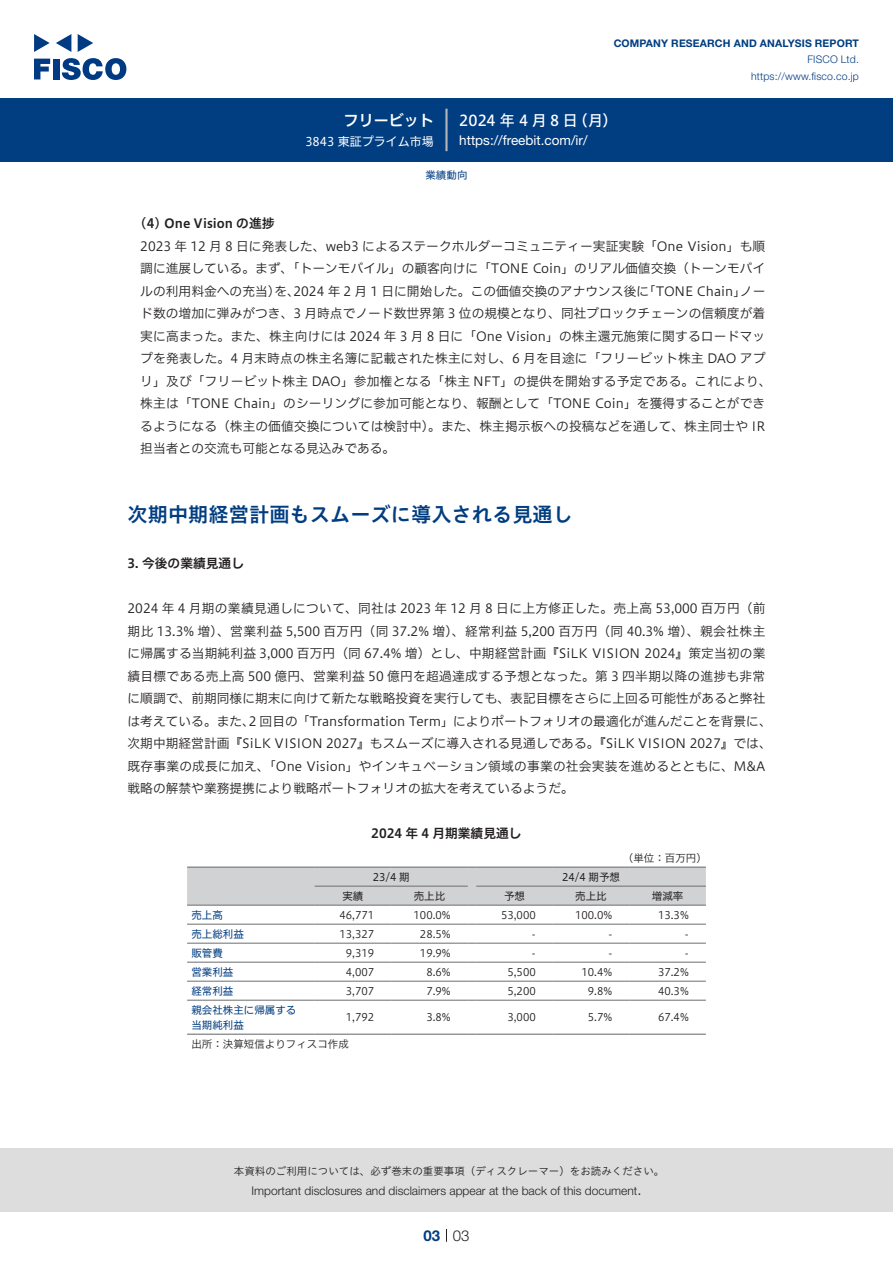
<style>
.page{position:relative;width:893px;height:1263px;background:#fff}
.page>*{position:absolute;margin:0;border:0;box-sizing:border-box;transform-origin:0 0}
.中タイトル{font:20.25px "Hiragino UD Sans Std W6";color:#003d81}
.t1{font:15px "Hiragino UD Sans F Std N W5";letter-spacing:.23em;color:#fff}
.t2{font:15px "Hiragino UD Sans F Std N W6";color:#fff}
.t3{font:300 15px "Helvetica Neue LT Std";color:#231f20}
.t4{font:700 15px "Helvetica Neue LT Std";color:#003d81}
.t5{font:13.5px "Helvetica Neue LT Std";color:#fff}
.本文3mm{font:12.75px/22.5px "Hiragino UD Sans F Std N W3";letter-spacing:.005em;color:#231f20;text-align:right}
.本文{font:12.75px/22.5px "Hiragino UD Sans F Std N W3";color:#231f20}
.小タイトル3mm{font:12.75px "Hiragino UD Sans F Std N W6";color:#231f20}
.チャートタイトル{font:12.75px "Hiragino UD Sans F Std N W6";color:#231f20}
.小タイトル{font:12.75px "Hiragino UD Sans F Std N W6";color:#231f20}
.t6{font:300 12px "Helvetica Neue LT Std";color:#231f20}
.t7{font:12px "Hiragino UD Sans F Std N W4";color:#fff}
.表数字{font:10.5px "Hiragino UD Sans F Std N W3";color:#231f20}
.t8{font:10.5px "Hiragino UD Sans Std W3";color:#231f20}
.表左{font:10.5px "Hiragino UD Sans F Std N W4";color:#003d81}
.t9{font:700 10.5px "Helvetica Neue LT Std";letter-spacing:.015em;color:#003d81}
.t10{font:300 10.5px/16.5px "Helvetica Neue LT Std";letter-spacing:.015em;color:#003d81;text-align:right}
.表上{font:10.5px "Hiragino UD Sans F Std N W4";color:#231f20}
.表組み基本スタイル{font:10.5px "Hiragino UD Sans F Std N W3";color:#231f20}
.表単位{font:10.5px "Hiragino UD Sans F Std N W3";color:#231f20}
.ヘッダー{font:10.5px "Hiragino UD Sans F Std N W4";color:#003d81}
</style>
<div class="page">
<div style="left:0;top:1148px;width:893px;height:64px;background:#ddd"></div>
<svg style="left:34px;top:59px;width:16px;height:20px"></svg>
<div style="left:53px;top:59px;width:6px;height:20px;background:#003a83"></div>
<svg style="left:62px;top:58px;width:64px;height:22px"></svg>
<svg style="left:34px;top:34px;width:16px;height:18px"></svg>
<svg style="left:78px;top:34px;width:15px;height:18px"></svg>
<svg style="left:56px;top:34px;width:15px;height:18px"></svg>
<div style="left:0;top:98px;width:893px;height:64px;background:#003d81"></div>
<hr style="left:445px;top:109px;width:3px;height:42px;background:#b5b5b6">
<svg style="left:446px;top:1229px;width:1px;height:13px"></svg>
<hr style="left:187px;top:924px;width:128px;height:1px;background:#6c6d70">
<hr style="left:315px;top:924px;width:76px;height:1px;background:#6c6d70">
<hr style="left:391px;top:924px;width:77px;height:1px;background:#6c6d70">
<hr style="left:476px;top:924px;width:77px;height:1px;background:#6c6d70">
<hr style="left:553px;top:924px;width:76px;height:1px;background:#6c6d70">
<hr style="left:629px;top:924px;width:77px;height:1px;background:#6c6d70">
<hr style="left:187px;top:943px;width:128px;height:1px;background:#6c6d70">
<hr style="left:315px;top:943px;width:76px;height:1px;background:#6c6d70">
<hr style="left:391px;top:943px;width:77px;height:1px;background:#6c6d70">
<hr style="left:476px;top:943px;width:77px;height:1px;background:#6c6d70">
<hr style="left:553px;top:943px;width:76px;height:1px;background:#6c6d70">
<hr style="left:629px;top:943px;width:77px;height:1px;background:#6c6d70">
<hr style="left:187px;top:962px;width:128px;height:1px;background:#6c6d70">
<hr style="left:315px;top:962px;width:76px;height:1px;background:#6c6d70">
<hr style="left:391px;top:962px;width:77px;height:1px;background:#6c6d70">
<hr style="left:476px;top:962px;width:77px;height:1px;background:#6c6d70">
<hr style="left:553px;top:962px;width:76px;height:1px;background:#6c6d70">
<hr style="left:629px;top:962px;width:77px;height:1px;background:#6c6d70">
<hr style="left:187px;top:981px;width:128px;height:1px;background:#6c6d70">
<hr style="left:315px;top:981px;width:76px;height:1px;background:#6c6d70">
<hr style="left:391px;top:981px;width:77px;height:1px;background:#6c6d70">
<hr style="left:476px;top:981px;width:77px;height:1px;background:#6c6d70">
<hr style="left:553px;top:981px;width:76px;height:1px;background:#6c6d70">
<hr style="left:629px;top:981px;width:77px;height:1px;background:#6c6d70">
<hr style="left:187px;top:1000px;width:128px;height:1px;background:#6c6d70">
<hr style="left:315px;top:1000px;width:76px;height:1px;background:#6c6d70">
<hr style="left:391px;top:1000px;width:77px;height:1px;background:#6c6d70">
<hr style="left:476px;top:1000px;width:77px;height:1px;background:#6c6d70">
<hr style="left:553px;top:1000px;width:76px;height:1px;background:#6c6d70">
<hr style="left:629px;top:1000px;width:77px;height:1px;background:#6c6d70">
<svg style="left:187px;top:866px;width:519px;height:40px;background:#cbccce"></svg>
<hr style="left:476px;top:866px;width:77px;height:2px;background:#6c6d70">
<hr style="left:553px;top:866px;width:76px;height:2px;background:#6c6d70">
<hr style="left:629px;top:866px;width:77px;height:2px;background:#6c6d70">
<hr style="left:187px;top:1034px;width:128px;height:1px;background:#6c6d70">
<hr style="left:315px;top:1034px;width:76px;height:1px;background:#6c6d70">
<hr style="left:391px;top:1034px;width:77px;height:1px;background:#6c6d70">
<hr style="left:476px;top:1034px;width:77px;height:1px;background:#6c6d70">
<hr style="left:553px;top:1034px;width:76px;height:1px;background:#6c6d70">
<hr style="left:629px;top:1034px;width:77px;height:1px;background:#6c6d70">
<p class="t2" style="left:344px;top:109px;width:92px">フリービット</p>
<p class="t7" style="left:305px;top:132px;width:130px">3843 東証プライム市場</p>
<p class="t9" style="left:614px;top:37px;width:247px">COMPANY RESEARCH AND ANALYSIS REPORT</p>
<p class="t10" style="left:751px;top:51px;width:109px">FISCO Ltd. https://www.fisco.co j p.</p>
<p class="t1" style="left:459px;top:109px;width:120px">2024年4月8日</p>
<p class="t1" style="left:573px;top:109px;width:46px">（月(</p>
<p class="t5" style="left:459px;top:132px;width:130px">https://freebit.com /i r/</p>
<p class="ヘッダー" style="left:425px;top:167px;width:43px">業績動向</p>
<p class="小タイトル3mm" style="left:140px;top:214px;width:136px">4( ) One Vision の進捗</p>
<p class="本文3mm" style="left:140px;top:234px;width:627px">2023 年 12 月 8 日に発表した、web3 によるステークホルダーコミュニティー実証実験「One Vision」も順調に進展している。まず、「トーンモバイル」の顧客向けに「TONE Coin」のリアル価値交換（トーンモバイノー</p>
<p class="本文3mm" style="left:293px;top:279px;width:357px">2024 年 2 月 1 日に開始した。この価値交換のアナウンス後に</p>
<p class="本文3mm" style="left:140px;top:279px;width:633px;text-align:left">ルの利用料金への充当を）、<br>ド数の増加に弾みがつき、3 月時点でノード数世界第 3 位の規模となり、同社ブロックチェーンの信頼度が着実に高まった。また、株主向けには 2024 年 3 月 8 日に「One Vision」の株主還元施策に関するロードマップを発表した。4 月末時点の株主名簿に記載された株主に対し、6 月を目途に「フリービット株主 DAO アプリ」及び「フリービット株主 DAO」参加権となる「株主 NFT」の提供を開始する予定である。これにより、株主は「TONE Chain」のシーリングに参加可能となり、報酬として「TONE Coin」を獲得することができるようになる（株主の価値交換については検討中）。また、株主掲示板への投稿などを通して、株主同士や IR担当者との交流も可能となる見込みである。</p>
<p class="本文3mm" style="left:643px;top:279px;width:105px">「TONE Chain」</p>
<p class="中タイトル" style="left:128px;top:499px;width:447px">次期中期経営計画もスムーズに導入される見通し</p>
<p class="小タイトル" style="left:128px;top:553px;width:118px">3. 今後の業績見通し</p>
<p class="本文" style="left:128px;top:596px;width:646px">2024 年 4 月期の業績見通しについて、同社は 2023 年 12 月 8 日に上方修正した。売上高 53,000 百万円（前期比 13.3% 増）、営業利益 5,500 百万円（同 37.2% 増）、経常利益 5,200 百万円（同 40.3% 増）、親会社株主に帰属する当期純利益 3,000 百万円（同 67.4% 増）とし、中期経営計画『SiLK VISION 2024』策定当初の業績目標である売上高 500 億円、営業利益 50 億円を超過達成する予想となった。第 3 四半期以降の進捗も非常に順調で、前期同様に期末に向けて新たな戦略投資を実行しても、表記目標をさらに上回る可能性があると弊社は考えている。また 2、回目の「Transformation Term」によりポートフォリオの最適化が進んだことを背景に、次期中期経営計画『SiLK VISION 2027』もスムーズに導入される見通しである。『SiLK VISION 2027』では、既存事業の成長に加え、「One Vision」やインキュベーション領域の事業の社会実装を進めるとともに、M&amp;A戦略の解禁や業務提携により戦略ポートフォリオの拡大を考えているようだ。</p>
<p class="チャートタイトル" style="left:371px;top:823px;width:152px">2024 年 4 月期業績見通し</p>
<p class="表単位" style="left:623px;top:850px;width:85px">（単位：百万円(</p>
<p class="表上" style="left:562px;top:869px;width:60px">24/4 期予想</p>
<p class="表上" style="left:373px;top:869px;width:39px">23/4 期</p>
<p class="表上" style="left:342px;top:888px;width:22px">実績</p>
<p class="表上" style="left:414px;top:888px;width:33px">売上比</p>
<p class="表上" style="left:504px;top:888px;width:22px">予想</p>
<p class="表上" style="left:575px;top:888px;width:33px">売上比</p>
<p class="表上" style="left:652px;top:888px;width:33px">増減率</p>
<p class="表左" style="left:191px;top:907px;width:33px">売上高</p>
<p class="表数字" style="left:339px;top:907px;width:36px">46,771</p>
<p class="表数字" style="left:414px;top:907px;width:39px">100.0%</p>
<p class="表数字" style="left:501px;top:907px;width:36px">53,000</p>
<p class="表数字" style="left:575px;top:907px;width:39px">100.0%</p>
<p class="表数字" style="left:658px;top:907px;width:32px">13.3%</p>
<p class="表左" style="left:191px;top:926px;width:54px">売上総利益</p>
<p class="表数字" style="left:339px;top:926px;width:36px">13,327</p>
<p class="表数字" style="left:420px;top:926px;width:32px">28.5%</p>
<p class="表数字" style="left:532px;top:926px;width:5px">-</p>
<p class="表数字" style="left:608px;top:926px;width:5px">-</p>
<p class="表数字" style="left:685px;top:926px;width:5px">-</p>
<p class="表左" style="left:191px;top:945px;width:33px">販管費</p>
<p class="表数字" style="left:346px;top:945px;width:30px">9,319</p>
<p class="表数字" style="left:420px;top:945px;width:32px">19.9%</p>
<p class="表数字" style="left:532px;top:945px;width:5px">-</p>
<p class="表数字" style="left:608px;top:945px;width:5px">-</p>
<p class="表数字" style="left:685px;top:945px;width:5px">-</p>
<p class="表左" style="left:191px;top:964px;width:43px">営業利益</p>
<p class="表数字" style="left:346px;top:964px;width:30px">4,007</p>
<p class="表数字" style="left:426px;top:964px;width:26px">8.6%</p>
<p class="表数字" style="left:507px;top:964px;width:30px">5,500</p>
<p class="表数字" style="left:581px;top:964px;width:32px">10.4%</p>
<p class="表数字" style="left:658px;top:964px;width:32px">37.2%</p>
<p class="表左" style="left:191px;top:983px;width:43px">経常利益</p>
<p class="表左" style="left:191px;top:1002px;width:106px">親会社株主に帰属する</p>
<p class="表数字" style="left:346px;top:983px;width:30px">3,707</p>
<p class="表数字" style="left:346px;top:1009px;width:30px">1,792</p>
<p class="表左" style="left:191px;top:1017px;width:54px">当期純利益</p>
<p class="表組み基本スタイル" style="left:191px;top:1036px;width:159px">出所：決算短信よりフィスコ作成</p>
<p class="表数字" style="left:426px;top:983px;width:26px">7.9%</p>
<p class="表数字" style="left:426px;top:1009px;width:26px">3.8%</p>
<p class="表数字" style="left:507px;top:983px;width:30px">5,200</p>
<p class="表数字" style="left:507px;top:1009px;width:30px">3,000</p>
<p class="表数字" style="left:588px;top:983px;width:26px">9.8%</p>
<p class="表数字" style="left:588px;top:1009px;width:26px">5.7%</p>
<p class="表数字" style="left:658px;top:983px;width:32px">40.3%</p>
<p class="表数字" style="left:658px;top:1009px;width:32px">67.4%</p>
<p class="t8" style="left:234px;top:1163px;width:432px">本資料のご利用については、必ず巻末の重要事項（ディスクレーマー）をお読みください。</p>
<p class="t3" style="left:637px;top:1180px;width:6px">.</p>
<p class="t6" style="left:251px;top:1183px;width:387px">Important disclosures and disclaimers appear at the back of this document</p>
<p class="t4" style="left:423px;top:1226px;width:18px">03</p>
<p class="t3" style="left:453px;top:1226px;width:18px">03</p>
</div>
